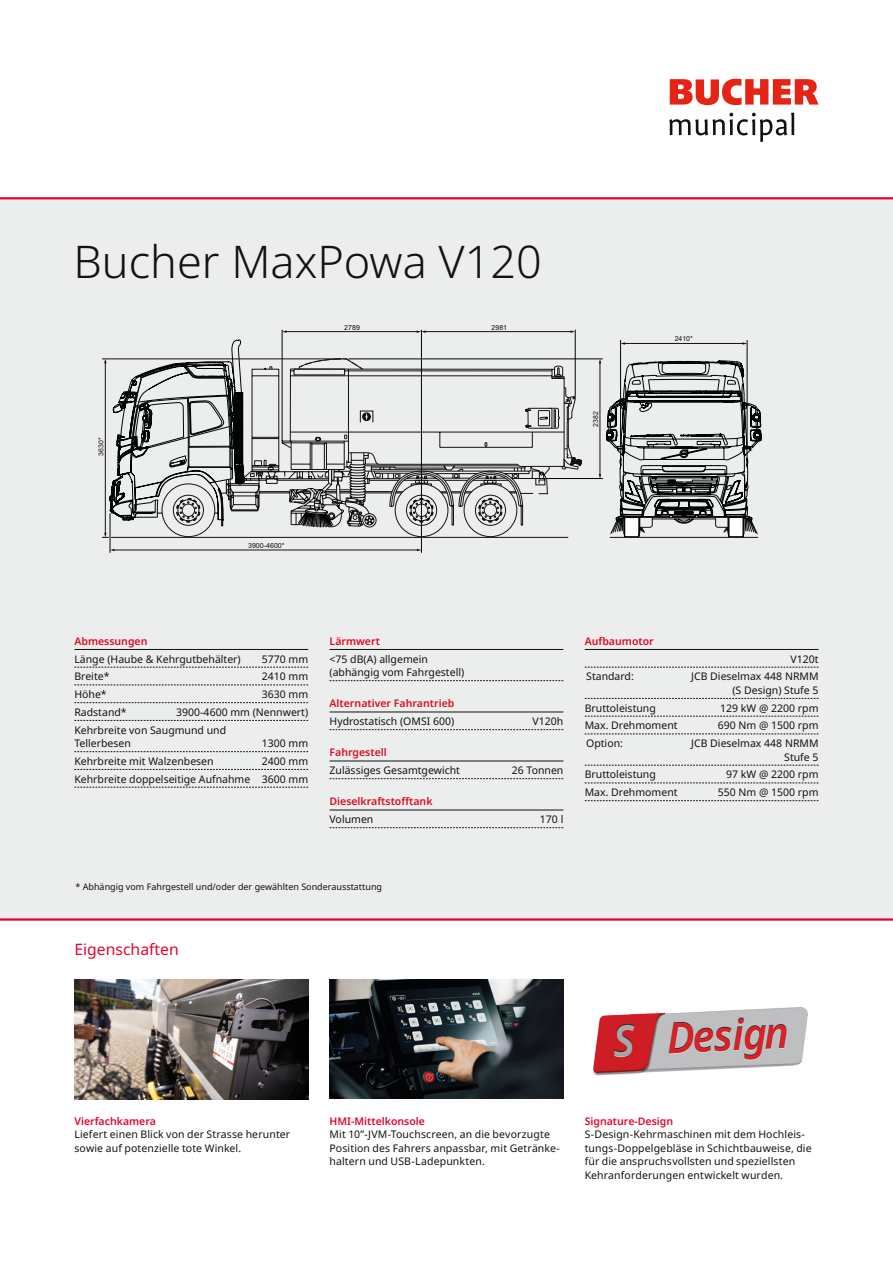
<style>
.page{position:relative;width:893px;height:1263px;background:#fff}
.page>*{position:absolute;margin:0;border:0;box-sizing:border-box;transform-origin:0 0}
.Headline_30_32{font:300 45px "Noto Sans";color:#121310}
.Headline_small_10_13{font:15.75px "Noto Sans";color:#e4042d}
.table_lines{font:10.5px/13.5px "Noto Sans";color:#121310}
.Text_7_9pt{font:10.5px/13.5px "Noto Sans";letter-spacing:.01em;color:#121310}
.table_header{font:600 10.5px "Noto Sans";color:#dc0c26}
.Caption_header_7_10{font:600 10.5px "Noto Sans";color:#e4042d}
.t1{font:9px "Noto Sans";color:#121310}
.t2{font:6.9px "Arial";color:#121310}
</style>
<div class="page">
<img style="left:74px;top:979px;width:234px;height:120px">
<img style="left:330px;top:979px;width:233px;height:119px">
<img style="left:592px;top:1007px;width:216px;height:69px">
<div style="left:0;top:199px;width:893px;height:720px;background:#eceded"></div>
<hr style="left:0;top:197px;width:893px;height:2px;background:#e4042d">
<hr style="left:0;top:918px;width:893px;height:3px;background:#e4042d">
<svg style="left:670px;top:79px;width:149px;height:26px"></svg>
<svg style="left:669px;top:113px;width:125px;height:29px"></svg>
<hr style="left:74px;top:649px;width:234px;height:1px;background:#121310">
<svg style="left:74px;top:667px;width:234px;height:1px"></svg>
<svg style="left:74px;top:685px;width:234px;height:1px"></svg>
<svg style="left:74px;top:702px;width:234px;height:1px"></svg>
<svg style="left:74px;top:720px;width:234px;height:1px"></svg>
<svg style="left:74px;top:751px;width:234px;height:1px"></svg>
<svg style="left:74px;top:769px;width:234px;height:1px"></svg>
<svg style="left:74px;top:787px;width:234px;height:1px"></svg>
<hr style="left:330px;top:649px;width:233px;height:1px;background:#121310">
<svg style="left:330px;top:680px;width:233px;height:1px"></svg>
<hr style="left:330px;top:712px;width:233px;height:1px;background:#121310">
<svg style="left:330px;top:729px;width:233px;height:1px"></svg>
<hr style="left:330px;top:761px;width:233px;height:1px;background:#121310">
<svg style="left:330px;top:778px;width:233px;height:1px"></svg>
<hr style="left:330px;top:810px;width:233px;height:1px;background:#121310">
<svg style="left:330px;top:827px;width:233px;height:1px"></svg>
<hr style="left:585px;top:649px;width:234px;height:1px;background:#121310">
<svg style="left:585px;top:667px;width:234px;height:1px"></svg>
<svg style="left:585px;top:698px;width:234px;height:1px"></svg>
<svg style="left:585px;top:716px;width:234px;height:1px"></svg>
<svg style="left:585px;top:734px;width:234px;height:1px"></svg>
<svg style="left:585px;top:765px;width:234px;height:1px"></svg>
<svg style="left:585px;top:783px;width:234px;height:1px"></svg>
<svg style="left:585px;top:800px;width:234px;height:1px"></svg>
<svg style="left:102px;top:329px;width:660px;height:224px"></svg>
<p class="Headline_30_32" style="left:74px;top:230px;width:470px">Bucher MaxPowa V120</p>
<p class="t2" style="left:96px;top:456px;width:20px;rotate:-90deg">3630*</p>
<p class="t2" style="left:344px;top:322px;width:17px">2789</p>
<p class="t2" style="left:248px;top:541px;width:38px">3900-4600*</p>
<p class="t2" style="left:492px;top:322px;width:17px">2981</p>
<p class="t2" style="left:591px;top:427px;width:17px;rotate:-90deg">2382</p>
<p class="t2" style="left:675px;top:334px;width:20px">2410*</p>
<p class="table_header" style="left:74px;top:634px;width:75px">Abmessungen</p>
<p class="table_lines" style="left:74px;top:652px;width:168px">Länge (Haube &amp; Kehrgutbehälter)</p>
<p class="table_lines" style="left:262px;top:652px;width:48px">5770 mm</p>
<p class="table_lines" style="left:74px;top:670px;width:37px">Breite*</p>
<p class="table_lines" style="left:262px;top:670px;width:48px">2410 mm</p>
<p class="table_lines" style="left:74px;top:688px;width:34px">Höhe*</p>
<p class="table_lines" style="left:262px;top:688px;width:48px">3630 mm</p>
<p class="table_lines" style="left:74px;top:705px;width:54px">Radstand*</p>
<p class="table_lines" style="left:176px;top:705px;width:134px">3900-4600 mm (Nennwert)</p>
<p class="table_lines" style="left:74px;top:723px;width:153px">Kehrbreite von Saugmund und<br>Tellerbesen</p>
<p class="table_lines" style="left:262px;top:737px;width:48px">1300 mm</p>
<p class="table_lines" style="left:74px;top:754px;width:141px">Kehrbreite mit Walzenbesen</p>
<p class="table_lines" style="left:262px;top:754px;width:48px">2400 mm</p>
<p class="table_lines" style="left:74px;top:772px;width:235px">Kehrbreite doppelseitige Aufnahme 3600 mm</p>
<p class="table_header" style="left:330px;top:634px;width:52px">Lärmwert</p>
<p class="table_lines" style="left:330px;top:652px;width:136px">&lt;75 dB(A) allgemein (abhängig vom Fahrgestell)</p>
<p class="table_header" style="left:330px;top:696px;width:126px">Alternativer Fahrantrieb</p>
<p class="table_lines" style="left:330px;top:715px;width:126px">Hydrostatisch (OMSI 600)</p>
<p class="table_lines" style="left:533px;top:715px;width:32px">V120h</p>
<p class="table_header" style="left:330px;top:745px;width:59px">Fahrgestell</p>
<p class="table_lines" style="left:330px;top:764px;width:132px">Zulässiges Gesamtgewicht</p>
<p class="table_lines" style="left:512px;top:764px;width:53px">26 Tonnen</p>
<p class="table_header" style="left:330px;top:794px;width:105px">Dieselkraftstofftank</p>
<p class="table_lines" style="left:330px;top:813px;width:45px">Volumen</p>
<p class="table_lines" style="left:540px;top:813px;width:25px">170 l</p>
<p class="table_header" style="left:585px;top:634px;width:71px">Aufbaumotor</p>
<p class="table_lines" style="left:791px;top:652px;width:30px">V120t</p>
<p class="table_lines" style="left:586px;top:670px;width:49px">Standard:</p>
<p class="table_lines" style="left:691px;top:670px;width:129px;text-align:right">JCB Dieselmax 448 NRMM (S Design) Stufe 5</p>
<p class="table_lines" style="left:585px;top:701px;width:73px">Bruttoleistung</p>
<p class="table_lines" style="left:720px;top:701px;width:100px">129 kW @ 2200 rpm</p>
<p class="table_lines" style="left:585px;top:719px;width:94px">Max. Drehmoment</p>
<p class="table_lines" style="left:718px;top:719px;width:102px">690 Nm @ 1500 rpm</p>
<p class="table_lines" style="left:586px;top:737px;width:38px">Option:</p>
<p class="table_lines" style="left:691px;top:737px;width:129px;text-align:right">JCB Dieselmax 448 NRMM<br>Stufe 5</p>
<p class="table_lines" style="left:585px;top:768px;width:73px">Bruttoleistung</p>
<p class="table_lines" style="left:726px;top:768px;width:94px">97 kW @ 2200 rpm</p>
<p class="table_lines" style="left:585px;top:786px;width:94px">Max. Drehmoment</p>
<p class="table_lines" style="left:718px;top:786px;width:102px">550 Nm @ 1500 rpm</p>
<p class="t1" style="left:75px;top:880px;width:308px">* Abhängig vom Fahrgestell und/oder der gewählten Sonderausstattung</p>
<p class="Headline_small_10_13" style="left:74px;top:938px;width:106px">Eigenschaften</p>
<p class="Caption_header_7_10" style="left:74px;top:1113px;width:83px">Vierfachkamera</p>
<p class="Text_7_9pt" style="left:74px;top:1128px;width:217px">Liefert einen Blick von der Strasse herunter</p>
<p class="Text_7_9pt" style="left:74px;top:1141px;width:168px">sowie auf potenzielle tote Winkel.</p>
<p class="Caption_header_7_10" style="left:330px;top:1113px;width:97px">HMI-Mittelkonsole</p>
<p class="Text_7_9pt" style="left:330px;top:1128px;width:232px">Mit 10”-JVM-Touchscreen, an die bevorzugte<br>Position des Fahrers anpassbar, mit Getränke&shy;haltern und USB-Ladepunkten.</p>
<p class="Caption_header_7_10" style="left:585px;top:1113px;width:90px">Signature-Design</p>
<p class="Text_7_9pt" style="left:585px;top:1128px;width:228px">S-Design-Kehrmaschinen mit dem Hochleis&shy;tungs-Doppelgebläse in Schichtbauweise, die für die anspruchsvollsten und speziellsten Kehranforderungen entwickelt wurden.</p>
</div>
